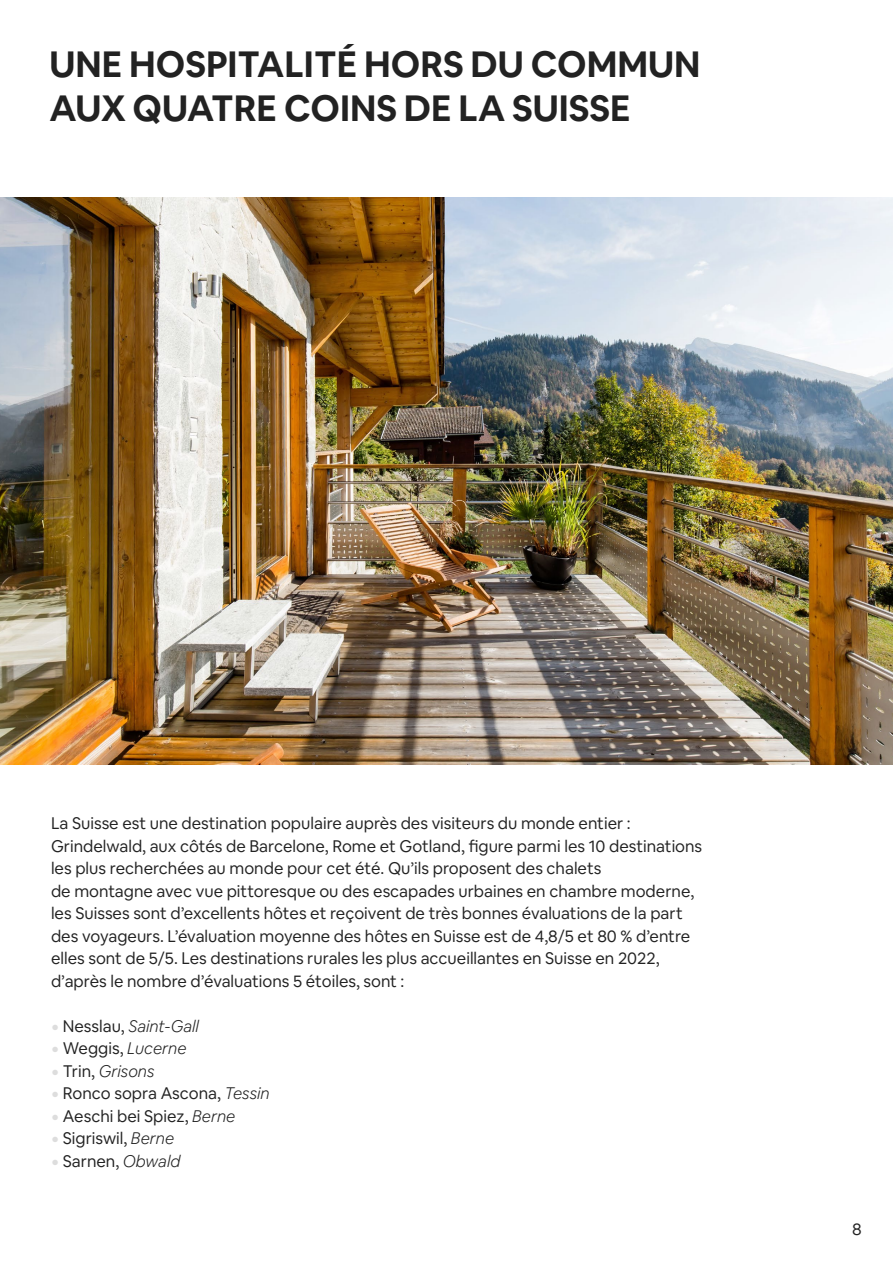
<style>
.page{position:relative;width:893px;height:1263px;background:#fff}
.page>*{position:absolute;margin:0;border:0;box-sizing:border-box;transform-origin:0 0}
.t1{font:700 36px/43.2px "Airbnb Cereal";color:#222}
.t2{font:16.5px/22.5px "Airbnb Cereal";color:#222}
.t3{font:italic 300 16.5px "Airbnb Cereal";color:#222}
.s1{font-weight:400;font-style:normal;color:#ddd}
.s2{font-weight:400;font-style:normal}
.s3{color:#ddd}
.s4{font-weight:300;font-style:italic}
</style>
<div class="page">
<img style="left:0;top:197px;width:893px;height:567px">
<h1 class="t1" style="left:49px;top:43px;width:653px">UNE HOSPITALITÉ HORS DU COMMUN<br>AUX QUATRE COINS DE LA SUISSE</h1>
<p class="t2" style="left:51px;top:812px;width:653px">La Suisse est une destination populaire auprès des visiteurs du monde entier :<br>Grindelwald, aux côtés de Barcelone, Rome et Gotland, figure parmi les 10 destinations les plus recherchées au monde pour cet été. Qu’ils proposent des chalets<br>de montagne avec vue pittoresque ou des escapades urbaines en chambre moderne, les Suisses sont d’excellents hôtes et reçoivent de très bonnes évaluations de la part des voyageurs. L’évaluation moyenne des hôtes en Suisse est de 4,8/5 et 80 % d’entre elles sont de 5/5. Les destinations rurales les plus accueillantes en Suisse en 2022, d’après le nombre d’évaluations 5 étoiles, sont :</p>
<p class="t3" style="left:51px;top:1016px;width:150px"><span class="s1">•</span> <span class="s2">Nesslau,</span> Saint-Gall</p>
<p class="t2" style="left:51px;top:1037px;width:137px"><span class="s3">•</span> Weggis, <span class="s4">Lucerne</span></p>
<p class="t3" style="left:51px;top:1061px;width:105px"><span class="s1">•</span> <span class="s2">Trin,</span> Grisons</p>
<p class="t2" style="left:51px;top:1082px;width:220px"><span class="s3">•</span> Ronco sopra Ascona, <span class="s4">Tessin</span></p>
<p class="t2" style="left:51px;top:1105px;width:186px"><span class="s3">•</span> Aeschi bei Spiez, <span class="s4">Berne</span></p>
<p class="t2" style="left:51px;top:1127px;width:125px"><span class="s3">•</span> Sigriswil, <span class="s4">Berne</span></p>
<p class="t2" style="left:51px;top:1150px;width:131px"><span class="s3">•</span> Sarnen, <span class="s4">Obwald</span></p>
<p class="t2" style="left:852px;top:1218px;width:11px">8</p>
</div>
